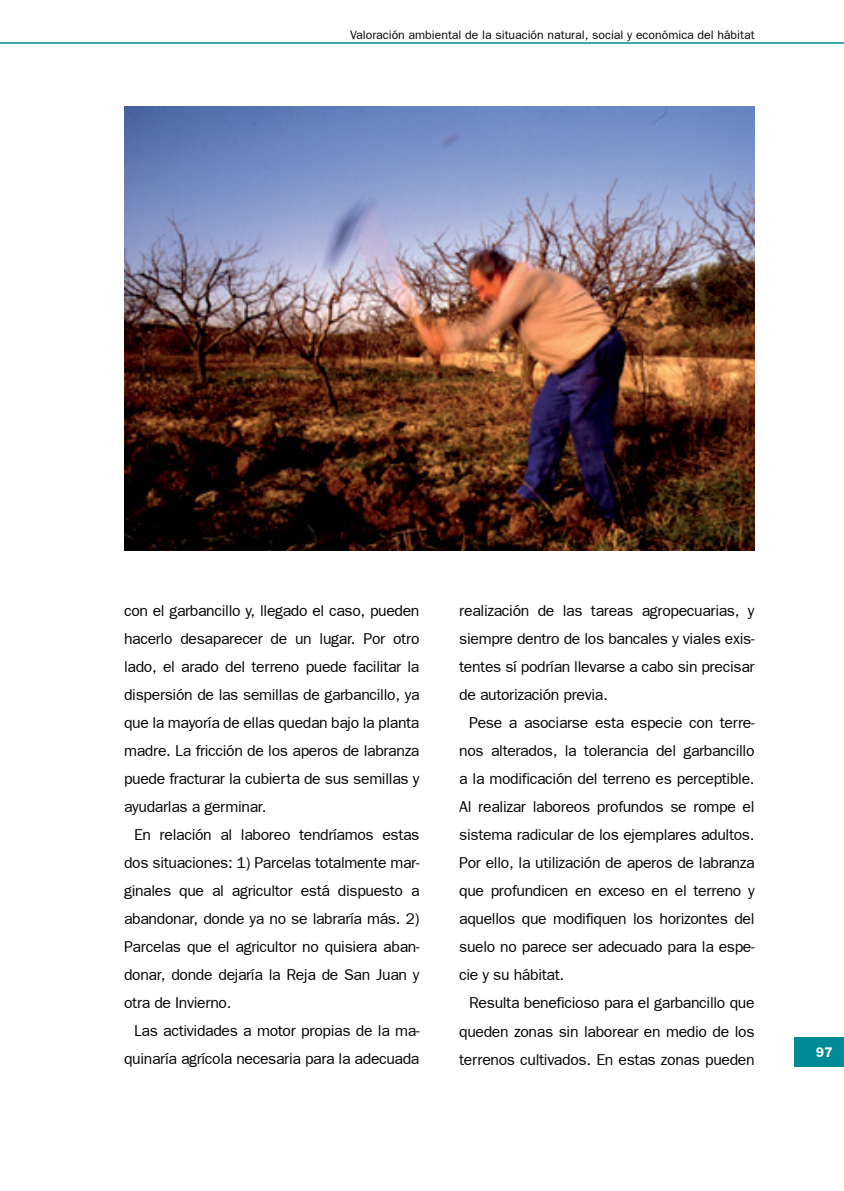
<style>
.page{position:relative;width:844px;height:1191px;background:#fff}
.page>*{position:absolute;margin:0;border:0;box-sizing:border-box;transform-origin:0 0}
.t1{font:15.75px/28px "Frankfurt Gothic Plain";letter-spacing:-.02em;color:#000;text-align:justify}
.t2{font:700 14px "Frankfurt Gothic";color:#fff}
.t3{font:12.25px "Frankfurt Gothic Plain";color:#000}
</style>
<div class="page">
<div style="left:794px;top:1037px;width:49px;height:30px;background:#008a97"></div>
<hr style="left:0;top:43px;width:843px;height:1px;background:#008a97">
<img style="left:124px;top:106px;width:630px;height:445px">
<p class="t3" style="left:350px;top:27px;width:405px">Valoración ambiental de la situación natural, social y económica del hábitat</p>
<p class="t1" style="left:124px;top:596px;width:297px">con el garbancillo y, llegado el caso, pueden hacerlo desaparecer de un lugar. Por otro lado, el arado del terreno puede facilitar la dispersión de las semillas de garbancillo, ya que la mayoría de ellas quedan bajo la planta madre. La fricción de los aperos de labranza puede fracturar la cubierta de sus semillas y ayudarlas a germinar.</p>
<p class="t1" style="left:124px;top:820px;width:297px;text-indent:10px">En relación al laboreo tendríamos estas dos situaciones: 1) Parcelas totalmente mar&shy;ginales que al agricultor está dispuesto a abandonar, donde ya no se labraría más. 2)<br>Parcelas que el agricultor no quisiera aban&shy;donar, donde dejaría la Reja de San Juan y otra de Invierno.</p>
<p class="t1" style="left:124px;top:1016px;width:297px;text-align:right">Las actividades a motor propias de la ma&shy;quinaría agrícola necesaria para la adecuada</p>
<p class="t1" style="left:459px;top:596px;width:297px">realización de las tareas agropecuarias, y siempre dentro de los bancales y viales exis&shy;tentes sí podrían llevarse a cabo sin precisar de autorización previa.</p>
<p class="t1" style="left:459px;top:708px;width:297px;text-indent:10px">Pese a asociarse esta especie con terre&shy;nos alterados, la tolerancia del garbancillo a la modificación del terreno es perceptible.<br>Al realizar laboreos profundos se rompe el sistema radicular de los ejemplares adultos.<br>Por ello, la utilización de aperos de labranza que profundicen en exceso en el terreno y aquellos que modifiquen los horizontes del suelo no parece ser adecuado para la espe&shy;cie y su hábitat.</p>
<p class="t1" style="left:459px;top:988px;width:297px;text-indent:10px">Resulta beneficioso para el garbancillo que queden zonas sin laborear en medio de los terrenos cultivados. En estas zonas pueden</p>
<p class="t2" style="left:815px;top:1043px;width:18px">97</p>
</div>
